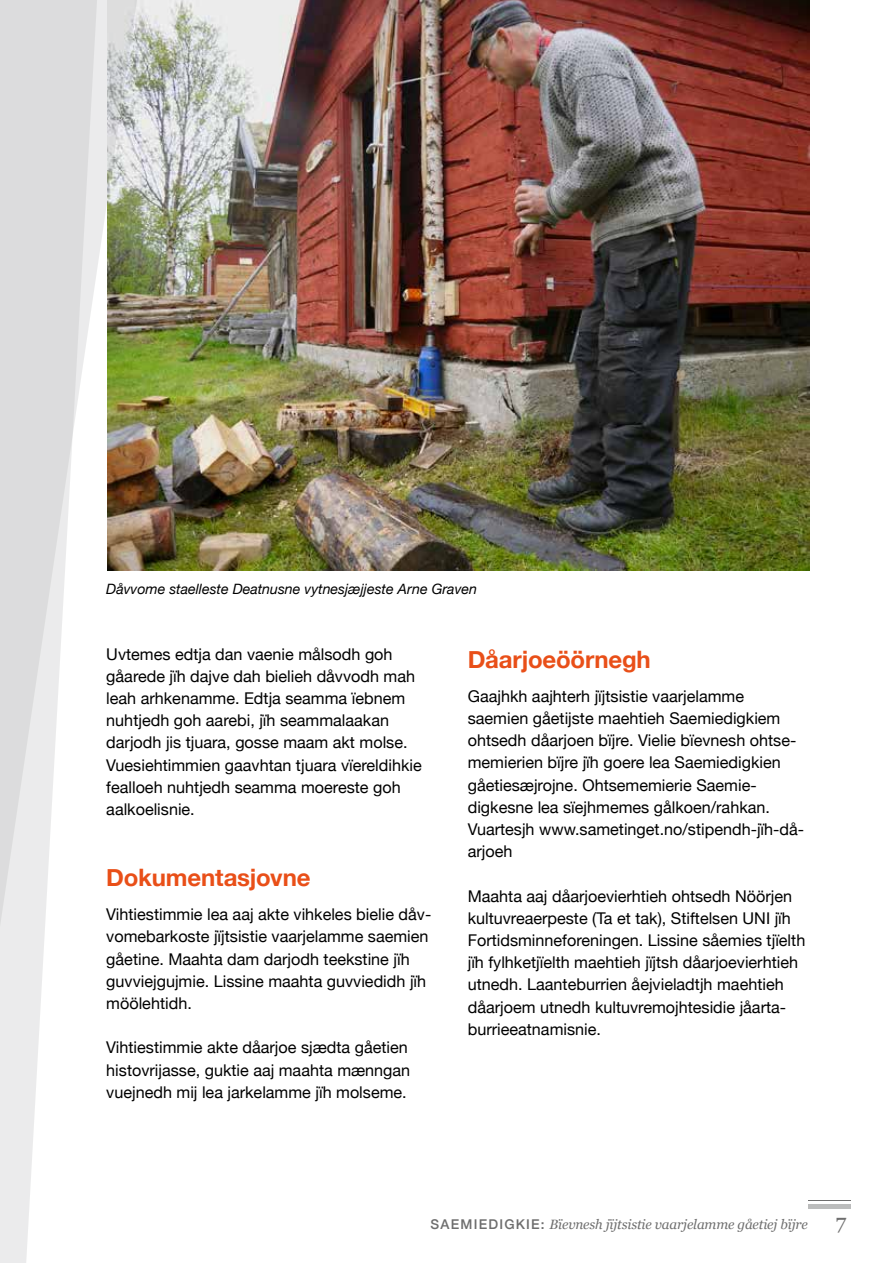
<style>
.page{position:relative;width:893px;height:1263px;background:#fff}
.page>*{position:absolute;margin:0;border:0;box-sizing:border-box;transform-origin:0 0}
.t1{font:700 24px "Helvetica Neue";letter-spacing:-.005em;color:#e94f18}
.t2{font:21px "Georgia";color:#6e6e6e}
.t3{font:16.2px/22.2px "Helvetica Neue";color:#000}
.t4{font:italic 14.25px "Helvetica Neue";color:#000}
.t5{font:italic 13.5px "Georgia";letter-spacing:-.01em;color:#6e6e6e}
.s1{font-family:"Helvetica Neue";font-weight:500;font-style:normal}
</style>
<div class="page">
<hr style="left:808px;top:1200px;width:42px;height:1px;background:#6e6e6e">
<hr style="left:808px;top:1204px;width:42px;height:4px;background:#bbbcbc">
<img style="left:139px;top:0;width:670px;height:570px">
<img style="left:98px;top:0;width:41px;height:571px">
<svg style="left:0;top:0;width:98px;height:1263px"></svg>
<p class="t4" style="left:106px;top:579px;width:372px">Dåvvome staelleste Deatnusne vytnesjæjjeste Arne Graven</p>
<p class="t3" style="left:106px;top:644px;width:317px">Uvtemes edtja dan vaenie målsodh goh gåarede jïh dajve dah bielieh dåvvodh mah leah arhkenamme. Edtja seamma ïebnem nuhtjedh goh aarebi, jïh seammalaakan darjodh jis tjuara, gosse maam akt molse.<br>Vuesiehtimmien gaavhtan tjuara vïereldihkie fealloeh nuhtjedh seamma moereste goh aalkoelisnie.</p>
<h1 class="t1" style="left:106px;top:859px;width:206px">Dokumentasjovne</h1>
<p class="t3" style="left:106px;top:904px;width:326px">Vihtiestimmie lea aaj akte vihkeles bielie dåv&shy;vomebarkoste jïjtsistie vaarjelamme saemien gåetine. Maahta dam darjodh teekstine jïh guvviejgujmie. Lissine maahta guvviedidh jïh möölehtidh.</p>
<p class="t3" style="left:106px;top:1037px;width:305px">Vihtiestimmie akte dåarjoe sjædta gåetien histovrijasse, guktie aaj maahta mænngan vuejnedh mij lea jarkelamme jïh molseme.</p>
<h1 class="t1" style="left:468px;top:640px;width:185px">Dåarjoeöörnegh</h1>
<p class="t3" style="left:468px;top:686px;width:338px">Gaajhkh aajhterh jïjtsistie vaarjelamme saemien gåetijste maehtieh Saemiedigkiem ohtsedh dåarjoen bïjre. Vielie bïevnesh ohtse&shy;memierien bïjre jïh goere lea Saemiedigkien gåetiesæjrojne. Ohtsememierie Saemie&shy;digkesne lea sïejhmemes gålkoen/rahkan.<br>Vuartesjh www.sametinget.no/stipendh-jïh-då&shy;arjoeh</p>
<p class="t3" style="left:468px;top:886px;width:339px">Maahta aaj dåarjoevierhtieh ohtsedh Nöörjen kultuvreaerpeste (Ta et tak), Stiftelsen UNI jïh Fortidsminneforeningen. Lissine såemies tjïelth jïh fylhketjïelth maehtieh jïjtsh dåarjoevierhtieh utnedh. Laanteburrien åejvieladtjh maehtieh dåarjoem utnedh kultuvremojhtesidie jåarta&shy;burrieeatnamisnie.</p>
<p class="t5" style="left:431px;top:1214px;width:379px"><span class="s1">SAEMIEDIGKIE:</span> Bïevnesh jïjtsistie vaarjelamme gåetiej bïjre</p>
<p class="t2" style="left:836px;top:1206px;width:12px">7</p>
</div>
